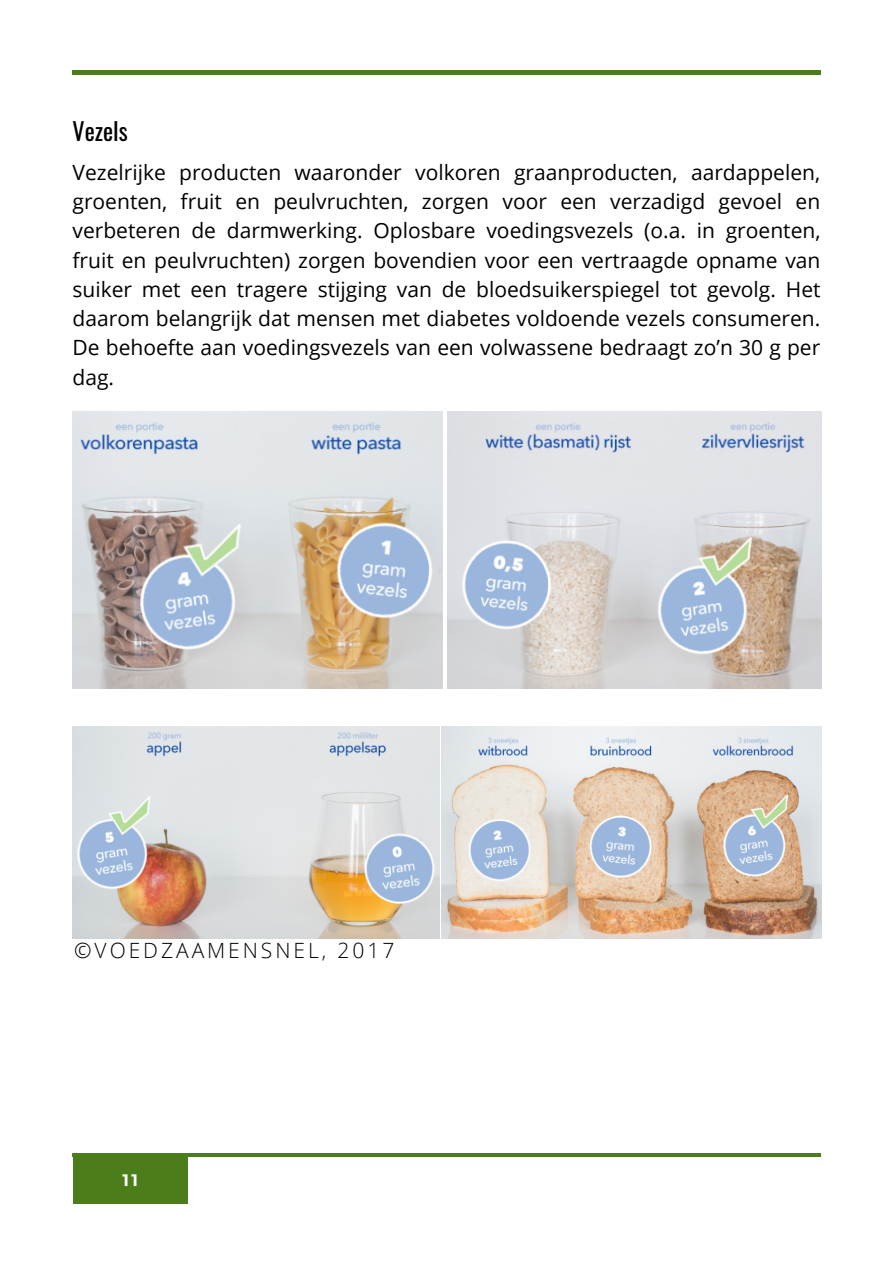
<style>
.page{position:relative;width:894px;height:1264px;background:#fff}
.page>*{position:absolute;margin:0;border:0;box-sizing:border-box;transform-origin:0 0}
.t1{font:24px "Oswald";color:#000}
.t2{font:21px/29.2px "Open Sans";color:#000;text-align:justify}
.t3{font:300 21px "Open Sans";letter-spacing:.14em;color:#000}
.t4{font:700 16.5px "Montserrat";color:#fff}
</style>
<div class="page">
<hr style="left:72px;top:71px;width:748px;height:3px;background:#4b7e1b">
<div style="left:72px;top:1156px;width:115px;height:47px;background:#4b7e1b"></div>
<hr style="left:72px;top:1153px;width:748px;height:3px;background:#4b7e1b">
<img style="left:72px;top:411px;width:370px;height:277px">
<img style="left:72px;top:726px;width:748px;height:212px">
<img style="left:447px;top:411px;width:374px;height:277px">
<p class="t1" style="left:72px;top:113px;width:57px">Vezels</p>
<p class="t2" style="left:72px;top:157px;width:749px">Vezelrijke producten waaronder volkoren graanproducten, aardappelen, groenten, fruit en peulvruchten, zorgen voor een verzadigd gevoel en verbeteren de darmwerking. Oplosbare voedingsvezels (o.a. in groenten, fruit en peulvruchten) zorgen bovendien voor een vertraagde opname van suiker met een tragere stijging van de bloedsuikerspiegel tot gevolg. Het daarom belangrijk dat mensen met diabetes voldoende vezels consumeren.<br>De behoefte aan voedingsvezels van een volwassene bedraagt zo’n 30 g per dag.</p>
<p class="t3" style="left:74px;top:935px;width:321px">©VOEDZAAMENSNEL, 2017</p>
<p class="t4" style="left:122px;top:1169px;width:17px">11</p>
</div>
